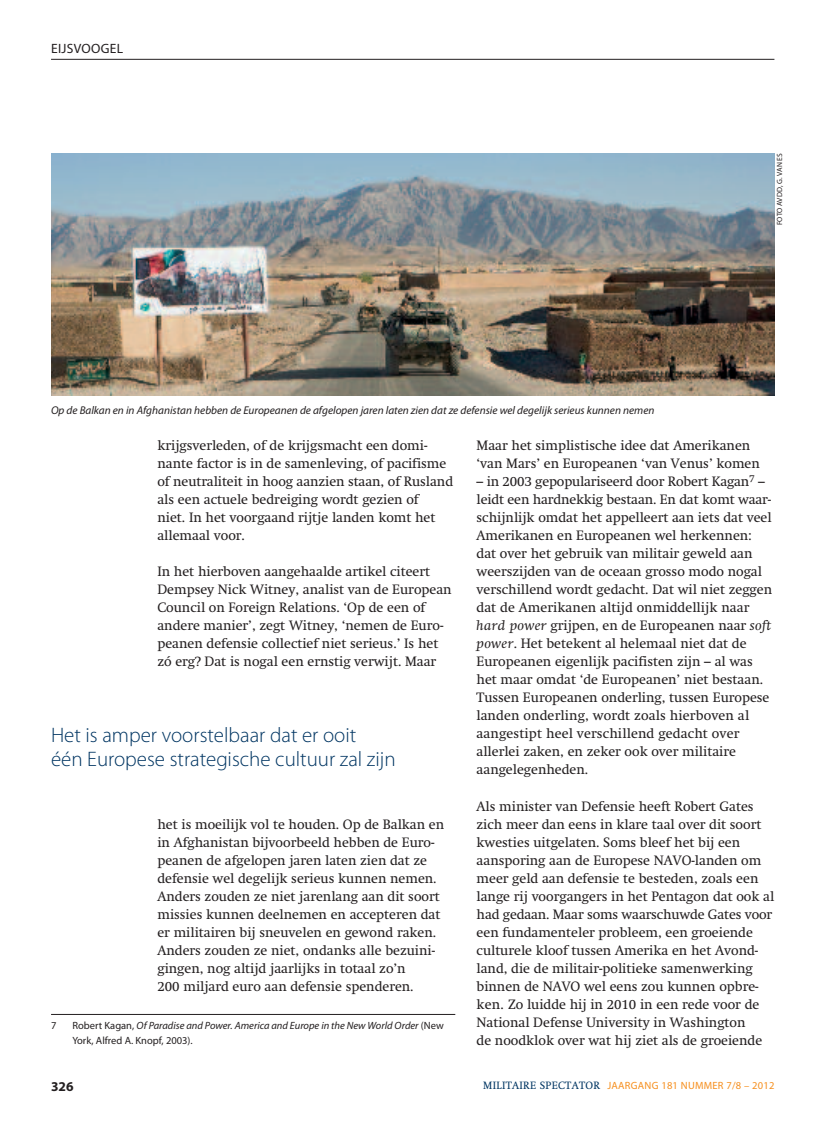
<style>
.page{position:relative;width:817px;height:1136px;background:#fff}
.page>*{position:absolute;margin:0;border:0;box-sizing:border-box;transform-origin:0 0}
.t1{font:300 21px/24px "Myriad Pro";color:#003562}
.t2{font:13.5px/18px "Swift";color:#231f20}
.t3{font:13.5px "Myriad Pro";letter-spacing:.02em;color:#231f20}
.t4{font:700 13.5px "Myriad Pro";color:#231f20}
.t5{font:italic 11.25px "Myriad Pro";color:#231f20}
.t6{font:italic 10.5px/15px "Myriad Pro";color:#231f20}
.t7{font:10.5px "Myriad Pro";letter-spacing:.025em;color:#f68f1e}
.t8{font:10.5px "Myriad Pro";color:#231f20}
.t9{font:7.5px "Myriad Pro";letter-spacing:.015em;color:#231f20}
.s1{font-style:normal}
.s2{font-style:italic}
.s3{font-family:"Swift";color:#003562}
</style>
<div class="page">
<hr style="left:51px;top:59px;width:723px;height:1px;background:#231f20">
<hr style="left:51px;top:1014px;width:404px;height:1px;background:#231f20">
<img style="left:51px;top:153px;width:723px;height:242px">
<p class="t3" style="left:51px;top:43px;width:73px">EIJSVOOGEL</p>
<p class="t5" style="left:51px;top:406px;width:604px">Op de Balkan en in Afghanistan hebben de Europeanen de afgelopen jaren laten zien dat ze defensie wel degelijk serieus kunnen nemen</p>
<p class="t9" style="left:776px;top:225px;width:74px;rotate:-90deg">FOTO AVDD, G. VAN ES</p>
<p class="t2" style="left:157px;top:438px;width:297px">krijgsverleden, of de krijgsmacht een domi&shy;nante factor is in de samenleving, of pacifisme of neutraliteit in hoog aanzien staan, of Rusland als een actuele bedreiging wordt gezien of<br>niet. In het voorgaand rijtje landen komt het allemaal voor.</p>
<p class="t2" style="left:157px;top:564px;width:296px">In het hierboven aangehaalde artikel citeert Dempsey Nick Witney, analist van de European Council on Foreign Relations. ‘Op de een of andere manier’, zegt Witney, ‘nemen de Euro&shy;peanen defensie collectief niet serieus.’ Is het zó erg? Dat is nogal een ernstig verwijt. Maar</p>
<h1 class="t1" style="left:51px;top:724px;width:346px">Het is amper voorstelbaar dat er ooit<br>één Europese strategische cultuur zal zijn</h1>
<p class="t2" style="left:157px;top:816px;width:288px">het is moeilijk vol te houden. Op de Balkan en in Afghanistan bijvoorbeeld hebben de Euro&shy;peanen de afgelopen jaren laten zien dat ze defensie wel degelijk serieus kunnen nemen.<br>Anders zouden ze niet jarenlang aan dit soort missies kunnen deelnemen en accepteren dat er militairen bij sneuvelen en gewond raken.<br>Anders zouden ze niet, ondanks alle bezuini&shy;gingen, nog altijd jaarlijks in totaal zo’n<br>200 miljard euro aan defensie spenderen.</p>
<p class="t8" style="left:51px;top:1021px;width:7px">7</p>
<p class="t6" style="left:72px;top:1018px;width:373px"><span class="s1">Robert Kagan,</span> Of Paradise and Power. America and Europe in the New World Order <span class="s1">(New<br>York, Alfred A. Knopf, 2003).</span></p>
<p class="t2" style="left:476px;top:438px;width:285px">Maar het simplistische idee dat Amerikanen ‘van Mars’ en Europeanen ‘van Venus’ komen</p>
<p class="t2" style="left:476px;top:474px;width:297px">– in 2003 gepopulariseerd door Robert Kagan<sup>7</sup> – leidt een hardnekkig bestaan. En dat komt waar&shy;schijnlijk omdat het appelleert aan iets dat veel Amerikanen en Europeanen wel herkennen: dat over het gebruik van militair geweld aan weerszijden van de oceaan grosso modo nogal verschillend wordt gedacht. Dat wil niet zeggen dat de Amerikanen altijd onmiddellijk naar <span class="s2">hard power</span> grijpen, en de Europeanen naar <span class="s2">soft power</span>. Het betekent al helemaal niet dat de Europeanen eigenlijk pacifisten zijn – al was het maar omdat ‘de Europeanen’ niet bestaan.<br>Tussen Europeanen onderling, tussen Europese landen onderling, wordt zoals hierboven al aangestipt heel verschillend gedacht over allerlei zaken, en zeker ook over militaire aangelegenheden.</p>
<p class="t2" style="left:476px;top:798px;width:299px">Als minister van Defensie heeft Robert Gates zich meer dan eens in klare taal over dit soort kwesties uitgelaten. Soms bleef het bij een aansporing aan de Europese NAVO-landen om meer geld aan defensie te besteden, zoals een lange rij voorgangers in het Pentagon dat ook al had gedaan. Maar soms waarschuwde Gates voor een fundamenteler probleem, een groeiende culturele kloof tussen Amerika en het Avond&shy;land, die de militair-politieke samenwerking binnen de NAVO wel eens zou kunnen opbre&shy;ken. Zo luidde hij in 2010 in een rede voor de National Defense University in Washington<br>de noodklok over wat hij ziet als de groeiende</p>
<p class="t4" style="left:51px;top:1081px;width:24px">326</p>
<p class="t7" style="left:483px;top:1080px;width:292px"><span class="s3">MILITAIRE SPECTATOR</span> JAARGANG 181 NUMMER 7/8 – 2012</p>
</div>
